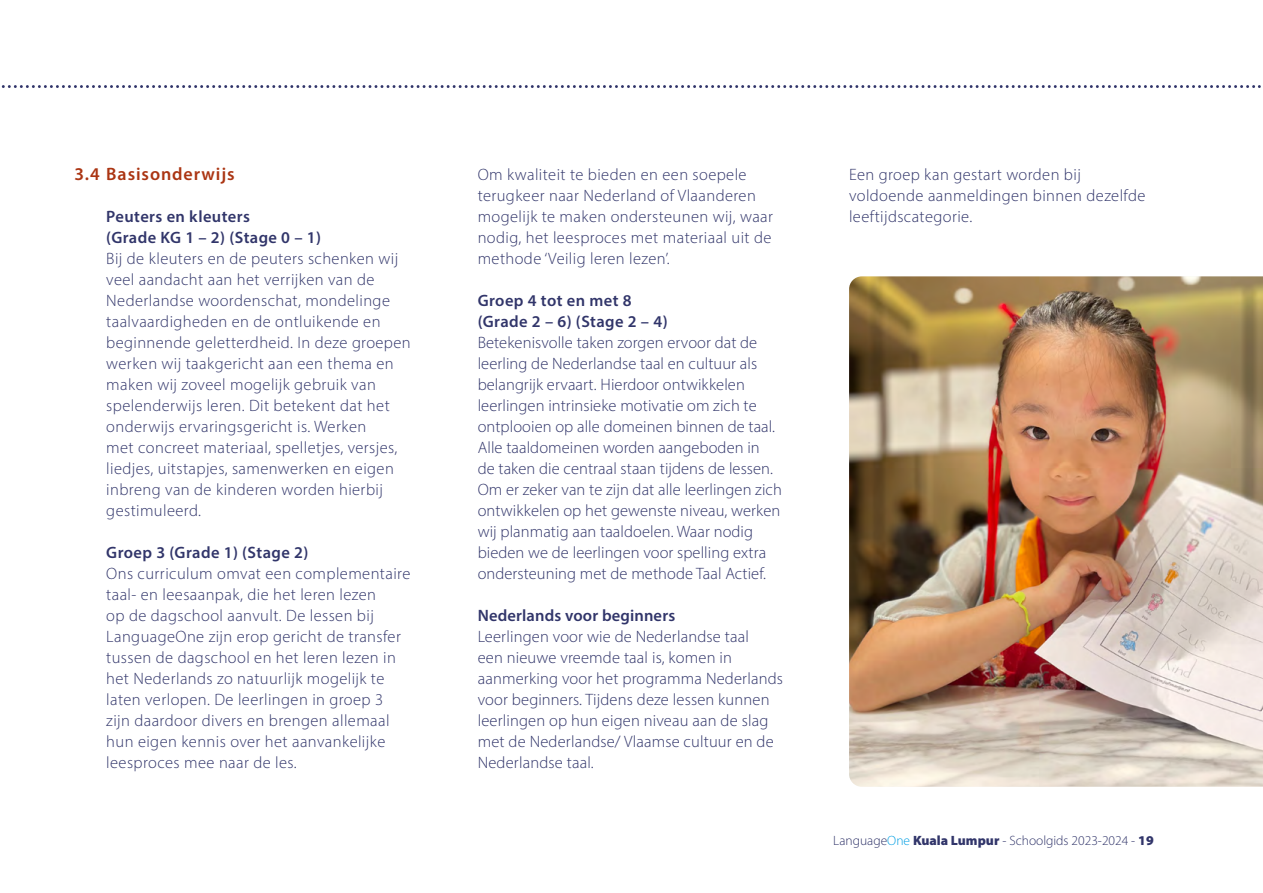
<style>
.page{position:relative;width:1263px;height:893px;background:#fff}
.page>*{position:absolute;margin:0;border:0;box-sizing:border-box;transform-origin:0 0}
.t1{font:600 18px "Myriad Pro";letter-spacing:.05em;color:#ab3513}
.t2{font:300 16.5px/21px "Myriad Pro";letter-spacing:.025em;color:#31356a}
.t3{font:300 16.5px/21px "Myriad Pro";letter-spacing:.005em;color:#31356a}
.t4{font:600 16.5px/21px "Myriad Pro";letter-spacing:.025em;color:#31356a}
.t5{font:300 13.5px "Myriad Pro";color:#31356a}
.s1{color:#009ee3}
.s2{font-weight:900}
</style>
<div class="page">
<svg style="left:1px;top:85px;width:1259px;height:3px"></svg>
<img style="left:849px;top:276px;width:414px;height:511px">
<p class="t1" style="left:74px;top:163px;width:162px">3.4 Basisonderwijs</p>
<p class="t4" style="left:106px;top:206px;width:216px">Peuters en kleuters<br>(Grade KG 1 – 2) (Stage 0 – 1)</p>
<p class="t2" style="left:106px;top:248px;width:306px">Bij de kleuters en de peuters schenken wij veel aandacht aan het verrijken van de Nederlandse woordenschat, mondelinge taalvaardigheden en de ontluikende en beginnende geletterdheid. In deze groepen werken wij taakgericht aan een thema en maken wij zoveel mogelijk gebruik van spelenderwijs leren. Dit betekent dat het onderwijs ervaringsgericht is. Werken<br>met concreet materiaal, spelletjes, versjes, liedjes, uitstapjes, samenwerken en eigen inbreng van de kinderen worden hierbij gestimuleerd.</p>
<p class="t4" style="left:106px;top:542px;width:204px">Groep 3 (Grade 1) (Stage 2)</p>
<p class="t2" style="left:106px;top:563px;width:305px">Ons curriculum omvat een complementaire taal- en leesaanpak, die het leren lezen<br>op de dagschool aanvult. De lessen bij LanguageOne zijn erop gericht de transfer tussen de dagschool en het leren lezen in het Nederlands zo natuurlijk mogelijk te laten verlopen. De leerlingen in groep 3 zijn daardoor divers en brengen allemaal hun eigen kennis over het aanvankelijke leesproces mee naar de les.</p>
<p class="t2" style="left:478px;top:164px;width:297px">Om kwaliteit te bieden en een soepele terugkeer naar Nederland of Vlaanderen mogelijk te maken ondersteunen wij, waar nodig, het leesproces met materiaal uit de methode ‘Veilig leren lezen’.</p>
<p class="t4" style="left:478px;top:290px;width:191px">Groep 4 tot en met 8 (Grade 2 – 6) (Stage 2 – 4)</p>
<p class="t3" style="left:478px;top:332px;width:306px">Betekenisvolle taken zorgen ervoor dat de leerling de Nederlandse taal en cultuur als belangrijk ervaart. Hierdoor ontwikkelen leerlingen intrinsieke motivatie om zich te ontplooien op alle domeinen binnen de taal.<br>Alle taaldomeinen worden aangeboden in<br>de taken die centraal staan tijdens de lessen.<br>Om er zeker van te zijn dat alle leerlingen zich ontwikkelen op het gewenste niveau, werken wij planmatig aan taaldoelen. Waar nodig bieden we de leerlingen voor spelling extra ondersteuning met de methode Taal Actief.</p>
<p class="t4" style="left:478px;top:605px;width:199px">Nederlands voor beginners</p>
<p class="t2" style="left:478px;top:626px;width:307px">Leerlingen voor wie de Nederlandse taal<br>een nieuwe vreemde taal is, komen in aanmerking voor het programma Nederlands voor beginners. Tijdens deze lessen kunnen leerlingen op hun eigen niveau aan de slag met de Nederlandse/ Vlaamse cultuur en de Nederlandse taal.</p>
<p class="t2" style="left:849px;top:164px;width:298px">Een groep kan gestart worden bij voldoende aanmeldingen binnen dezelfde leeftijdscategorie.</p>
<p class="t5" style="left:833px;top:832px;width:322px">Language<span class="s1">One</span> <span class="s2">Kuala Lumpur</span> - Schoolgids 2023-2024 - <span class="s2">19</span></p>
</div>
